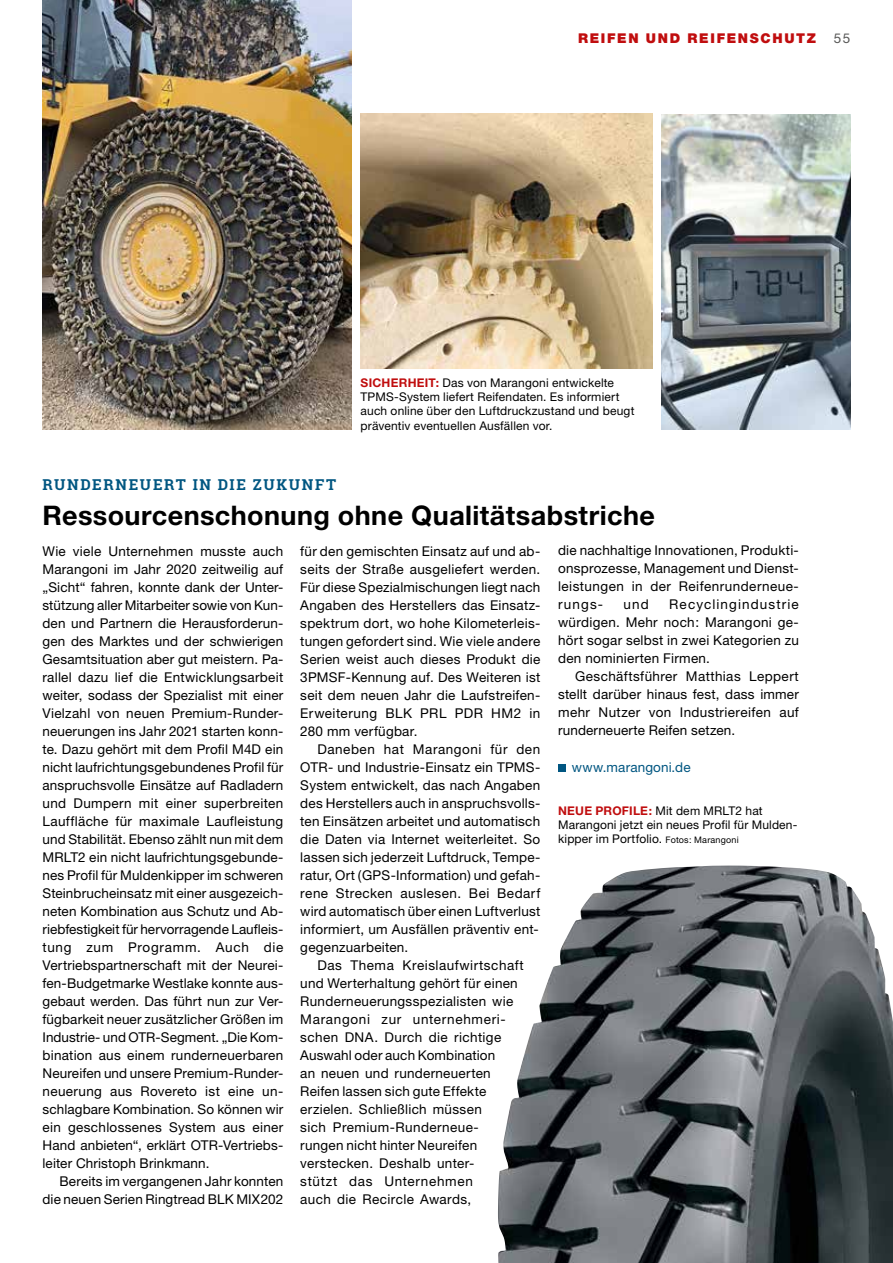
<style>
.page{position:relative;width:893px;height:1263px;background:#fff}
.page>*{position:absolute;margin:0;border:0;box-sizing:border-box;transform-origin:0 0}
.t1{font:700 27px "Helvetica Neue";letter-spacing:.015em;color:#000}
.t2{font:700 15px "Roboto Slab";letter-spacing:.115em;color:#005681}
.t3{font:13.5px/18px "Helvetica Neue";letter-spacing:.02em;color:#000;text-align:justify}
.t4{font:900 13.5px "Helvetica Neue";letter-spacing:.125em;color:#c00d0e}
.t5{font:13.5px "Helvetica Neue";letter-spacing:.01em;color:#005681}
.t6{font:13.5px "Helvetica Neue";color:#575756}
.t7{font:12px/14.2px "Helvetica Neue";letter-spacing:.015em;color:#000}
.s1{font-weight:700;color:#c00d0e}
.s2{font-size:9px}
</style>
<div class="page">
<img style="left:498px;top:865px;width:395px;height:398px">
<img style="left:43px;top:0;width:309px;height:430px">
<img style="left:360px;top:114px;width:293px;height:254px">
<img style="left:661px;top:115px;width:189px;height:315px">
<div style="left:558px;top:765px;width:7px;height:7px;background:#005681"></div>
<p class="t4" style="left:578px;top:30px;width:239px">REIFEN UND REIFENSCHUTZ</p>
<p class="t6" style="left:834px;top:30px;width:18px">55</p>
<p class="t7" style="left:361px;top:375px;width:275px"><span class="s1">SICHERHEIT:</span> Das von Marangoni entwickelte TPMS-System liefert Reifendaten. Es informiert auch online über den Luftdruckzustand und beugt präventiv eventuellen Ausfällen vor.</p>
<p class="t2" style="left:43px;top:475px;width:295px">RUNDERNEUERT IN DIE ZUKUNFT</p>
<h1 class="t1" style="left:43px;top:498px;width:614px">Ressourcenschonung ohne Qualitätsabstriche</h1>
<p class="t3" style="left:43px;top:542px;width:242px">Wie viele Unternehmen musste auch Marangoni im Jahr 2020 zeitweilig auf „Sicht“ fahren, konnte dank der Unter&shy;stützung aller Mitarbeiter sowie von Kun&shy;den und Partnern die Herausforderun&shy;gen des Marktes und der schwierigen Gesamtsituation aber gut meistern. Pa&shy;rallel dazu lief die Entwicklungsarbeit weiter, sodass der Spezialist mit einer Vielzahl von neuen Premium-Runder&shy;neuerungen ins Jahr 2021 starten konn&shy;te. Dazu gehört mit dem Profil M4D ein nicht laufrichtungsgebundenes Profil für anspruchsvolle Einsätze auf Radladern und Dumpern mit einer superbreiten Lauffläche für maximale Laufleistung und Stabilität. Ebenso zählt nun mit dem MRLT2 ein nicht laufrichtungsgebunde&shy;nes Profil für Muldenkipper im schweren Steinbrucheinsatz mit einer ausgezeich&shy;neten Kombination aus Schutz und Ab&shy;riebfestigkeit für hervorragende Laufleis&shy;tung zum Programm. Auch die Vertriebspartnerschaft mit der Neurei&shy;fen-Budgetmarke Westlake konnte aus&shy;gebaut werden. Das führt nun zur Ver&shy;fügbarkeit neuer zusätzlicher Größen im Industrie- und OTR-Segment. „Die Kom&shy;bination aus einem runderneuerbaren Neureifen und unsere Premium-Runder&shy;neuerung aus Rovereto ist eine un&shy;schlagbare Kombination. So können wir ein geschlossenes System aus einer Hand anbieten“, erklärt OTR-Vertriebs&shy;leiter Christoph Brinkmann.</p>
<p class="t3" style="left:43px;top:1171px;width:242px;text-align:right">Bereits im vergangenen Jahr konnten die neuen Serien Ringtread BLK MIX202</p>
<p class="t3" style="left:558px;top:541px;width:242px">die nachhaltige Innovationen, Produkti&shy;onsprozesse, Management und Dienst&shy;leistungen in der Reifenrunderneue&shy;rungs-</p>
<p class="t3" style="left:300px;top:542px;width:242px">für den gemischten Einsatz auf und ab&shy;seits der Straße ausgeliefert werden.<br>Für diese Spezialmischungen liegt nach Angaben des Herstellers das Einsatz&shy;spektrum dort, wo hohe Kilometerleis&shy;tungen gefordert sind. Wie viele andere Serien weist auch dieses Produkt die 3PMSF-Kennung auf. Des Weiteren ist seit dem neuen Jahr die Laufstreifen-Erweiterung BLK PRL PDR HM2 in 280 mm verfügbar.</p>
<p class="t3" style="left:300px;top:739px;width:242px;text-indent:17px">Daneben hat Marangoni für den OTR- und Industrie-Einsatz ein TPMS-System entwickelt, das nach Angaben des Herstellers auch in anspruchsvolls&shy;ten Einsätzen arbeitet und automatisch die Daten via Internet weiterleitet. So lassen sich jederzeit Luftdruck, Tempe&shy;ratur, Ort (GPS-Information) und gefah&shy;rene Strecken auslesen. Bei Bedarf wird automatisch über einen Luftverlust informiert, um Ausfällen präventiv ent&shy;gegenzuarbeiten.</p>
<p class="t3" style="left:300px;top:955px;width:225px;text-align:left;text-indent:17px">Das Thema Kreislaufwirtschaft und Werterhaltung gehört für einen<br>Runderneuerungsspezialisten wie<br>Marangoni zur unternehmeri&shy;schen DNA. Durch die richtige<br>Auswahl oder auch Kombination<br>an neuen und runderneuerten<br>Reifen lassen sich gute Effekte erzielen. Schließlich müssen<br>sich Premium-Runderneue&shy;rungen nicht hinter Neureifen verstecken. Deshalb unter-<br>stützt das Unternehmen<br>auch die Recircle Awards,</p>
<p class="t3" style="left:558px;top:595px;width:242px;text-indent:111px">Recyclingindustrie würdigen. Mehr noch: Marangoni ge&shy;hört sogar selbst in zwei Kategorien zu den nominierten Firmen.</p>
<p class="t3" style="left:558px;top:667px;width:242px;text-indent:17px">Geschäftsführer Matthias Leppert stellt darüber hinaus fest, dass immer mehr Nutzer von Industriereifen auf runderneuerte Reifen setzen.</p>
<p class="t5" style="left:572px;top:759px;width:120px">www.marangoni.de</p>
<p class="t3" style="left:624px;top:595px;width:27px">und</p>
<p class="t7" style="left:558px;top:803px;width:241px"><span class="s1">NEUE PROFILE:</span> Mit dem MRLT2 hat<br>Marangoni jetzt ein neues Profil für Mulden&shy;kipper im Portfolio. <span class="s2">Fotos: Marangoni</span></p>
</div>
